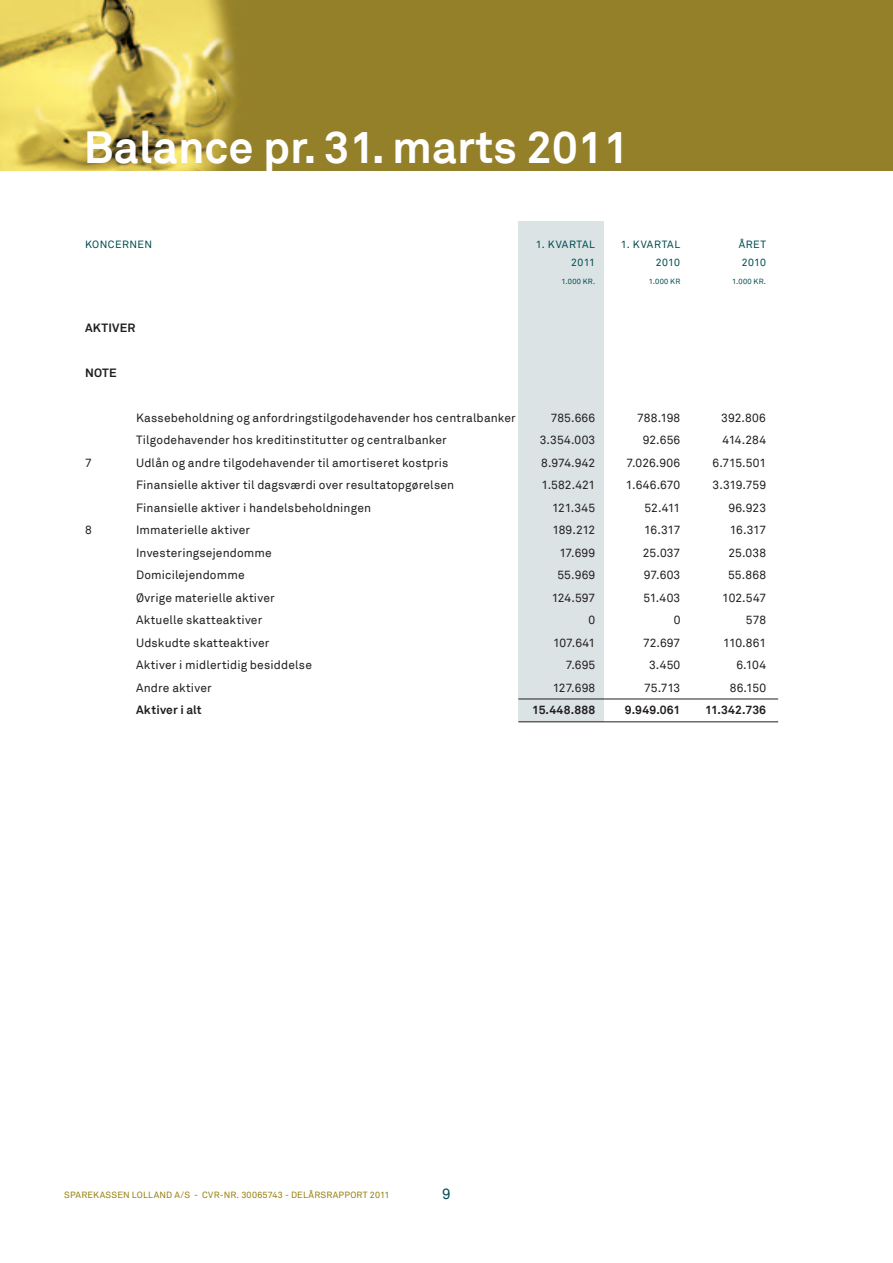
<style>
.page{position:relative;width:893px;height:1263px;background:#fff}
.page>*{position:absolute;margin:0;border:0;box-sizing:border-box;transform-origin:0 0}
.t1{font:700 45px "Akkurat";color:#fff}
.t2{font:15px "Akkurat";color:#004c51}
.t3{font:12px "Akkurat";letter-spacing:.01em;color:#231f20}
.t4{font:700 12px "Akkurat";letter-spacing:.015em;color:#231f20}
.t5{font:10.5px "Akkurat";letter-spacing:.04em;color:#004c51}
.t6{font:9px "Akkurat";letter-spacing:.02em;color:#957f0a}
.t7{font:7.5px "Akkurat";letter-spacing:.04em;color:#004c51}
</style>
<div class="page">
<div style="left:518px;top:221px;width:85px;height:501px;background:#dbe3e5"></div>
<hr style="left:518px;top:699px;width:260px;height:1px;background:#231f20">
<hr style="left:518px;top:721px;width:260px;height:1px;background:#231f20">
<div style="left:0;top:0;width:893px;height:170px;background:#948029"></div>
<img style="left:0;top:0;width:235px;height:171px">
<img style="left:96px;top:170px;width:146px;height:1px">
<h1 class="t1" style="left:84px;top:119px;width:546px">Balance pr. 31. marts 2011</h1>
<h1 class="t1" style="left:93px;top:119px;width:226px">Bestyr lse</h1>
<p class="t5" style="left:85px;top:238px;width:69px">KONCERNEN</p>
<p class="t5" style="left:536px;top:238px;width:61px">1. KVARTAL</p>
<p class="t5" style="left:621px;top:238px;width:61px">1. KVARTAL</p>
<p class="t5" style="left:739px;top:238px;width:29px">åRET</p>
<p class="t5" style="left:571px;top:256px;width:25px">2011</p>
<p class="t5" style="left:656px;top:256px;width:26px">2010</p>
<p class="t5" style="left:742px;top:256px;width:26px">2010</p>
<p class="t7" style="left:561px;top:277px;width:35px">1.000 KR.</p>
<p class="t7" style="left:649px;top:277px;width:33px">1.000 KR</p>
<p class="t7" style="left:732px;top:277px;width:35px">1.000 KR.</p>
<p class="t4" style="left:85px;top:320px;width:52px">aktiVer</p>
<p class="t4" style="left:85px;top:365px;width:33px">note</p>
<p class="t3" style="left:136px;top:410px;width:381px">Kassebeholdning og anfordringstilgodehavender hos centralbanker</p>
<p class="t3" style="left:551px;top:410px;width:46px">785.666</p>
<p class="t3" style="left:637px;top:410px;width:45px">788.198</p>
<p class="t3" style="left:721px;top:410px;width:46px">392.806</p>
<p class="t3" style="left:136px;top:433px;width:312px">Tilgodehavender hos kreditinstitutter og centralbanker</p>
<p class="t3" style="left:540px;top:433px;width:57px">3.354.003</p>
<p class="t3" style="left:643px;top:433px;width:39px">92.656</p>
<p class="t3" style="left:723px;top:433px;width:45px">414.284</p>
<p class="t3" style="left:85px;top:455px;width:8px">7</p>
<p class="t3" style="left:136px;top:455px;width:314px">Udlån og andre tilgodehavender til amortiseret kostpris</p>
<p class="t3" style="left:541px;top:455px;width:56px">8.974.942</p>
<p class="t3" style="left:626px;top:455px;width:55px">7.026.906</p>
<p class="t3" style="left:712px;top:455px;width:55px">6.715.501</p>
<p class="t3" style="left:136px;top:478px;width:320px">Finansielle aktiver til dagsværdi over resultatopgørelsen</p>
<p class="t3" style="left:541px;top:478px;width:55px">1.582.421</p>
<p class="t3" style="left:626px;top:478px;width:56px">1.646.670</p>
<p class="t3" style="left:713px;top:478px;width:55px">3.319.759</p>
<p class="t3" style="left:136px;top:500px;width:237px">Finansielle aktiver i handelsbeholdningen</p>
<p class="t3" style="left:552px;top:500px;width:45px">121.345</p>
<p class="t3" style="left:645px;top:500px;width:37px">52.411</p>
<p class="t3" style="left:728px;top:500px;width:39px">96.923</p>
<p class="t3" style="left:85px;top:523px;width:8px">8</p>
<p class="t3" style="left:136px;top:523px;width:116px">Immaterielle aktiver</p>
<p class="t3" style="left:552px;top:523px;width:44px">189.212</p>
<p class="t3" style="left:644px;top:523px;width:38px">16.317</p>
<p class="t3" style="left:730px;top:523px;width:38px">16.317</p>
<p class="t3" style="left:136px;top:545px;width:137px">Investeringsejendomme</p>
<p class="t3" style="left:559px;top:545px;width:37px">17.699</p>
<p class="t3" style="left:643px;top:545px;width:39px">25.037</p>
<p class="t3" style="left:728px;top:545px;width:39px">25.038</p>
<p class="t3" style="left:136px;top:568px;width:110px">Domicilejendomme</p>
<p class="t3" style="left:557px;top:568px;width:39px">55.969</p>
<p class="t3" style="left:644px;top:568px;width:38px">97.603</p>
<p class="t3" style="left:728px;top:568px;width:40px">55.868</p>
<p class="t3" style="left:136px;top:590px;width:140px">Øvrige materielle aktiver</p>
<p class="t3" style="left:552px;top:590px;width:45px">124.597</p>
<p class="t3" style="left:643px;top:590px;width:38px">51.403</p>
<p class="t3" style="left:722px;top:590px;width:45px">102.547</p>
<p class="t3" style="left:136px;top:613px;width:128px">Aktuelle skatteaktiver</p>
<p class="t3" style="left:589px;top:613px;width:8px">0</p>
<p class="t3" style="left:674px;top:613px;width:8px">0</p>
<p class="t3" style="left:746px;top:613px;width:22px">578</p>
<p class="t3" style="left:136px;top:635px;width:135px">Udskudte skatteaktiver</p>
<p class="t3" style="left:553px;top:635px;width:44px">107.641</p>
<p class="t3" style="left:643px;top:635px;width:39px">72.697</p>
<p class="t3" style="left:723px;top:635px;width:44px">110.861</p>
<p class="t3" style="left:136px;top:658px;width:177px">Aktiver i midlertidig besiddelse</p>
<p class="t3" style="left:566px;top:658px;width:31px">7.695</p>
<p class="t3" style="left:649px;top:658px;width:33px">3.450</p>
<p class="t3" style="left:736px;top:658px;width:31px">6.104</p>
<p class="t3" style="left:136px;top:680px;width:77px">Andre aktiver</p>
<p class="t3" style="left:553px;top:680px;width:44px">127.698</p>
<p class="t3" style="left:644px;top:680px;width:38px">75.713</p>
<p class="t3" style="left:730px;top:680px;width:38px">86.150</p>
<p class="t4" style="left:136px;top:702px;width:67px">aktiver i alt</p>
<p class="t4" style="left:532px;top:702px;width:65px">15.448.888</p>
<p class="t4" style="left:625px;top:702px;width:57px">9.949.061</p>
<p class="t4" style="left:705px;top:702px;width:62px">11.342.736</p>
<p class="t6" style="left:64px;top:1190px;width:327px">SPAREKASSEN LOLLAND A/S - CVR-NR. 30065743 - DELåRSRAPPORT 2011</p>
<p class="t2" style="left:442px;top:1185px;width:10px">9</p>
</div>
